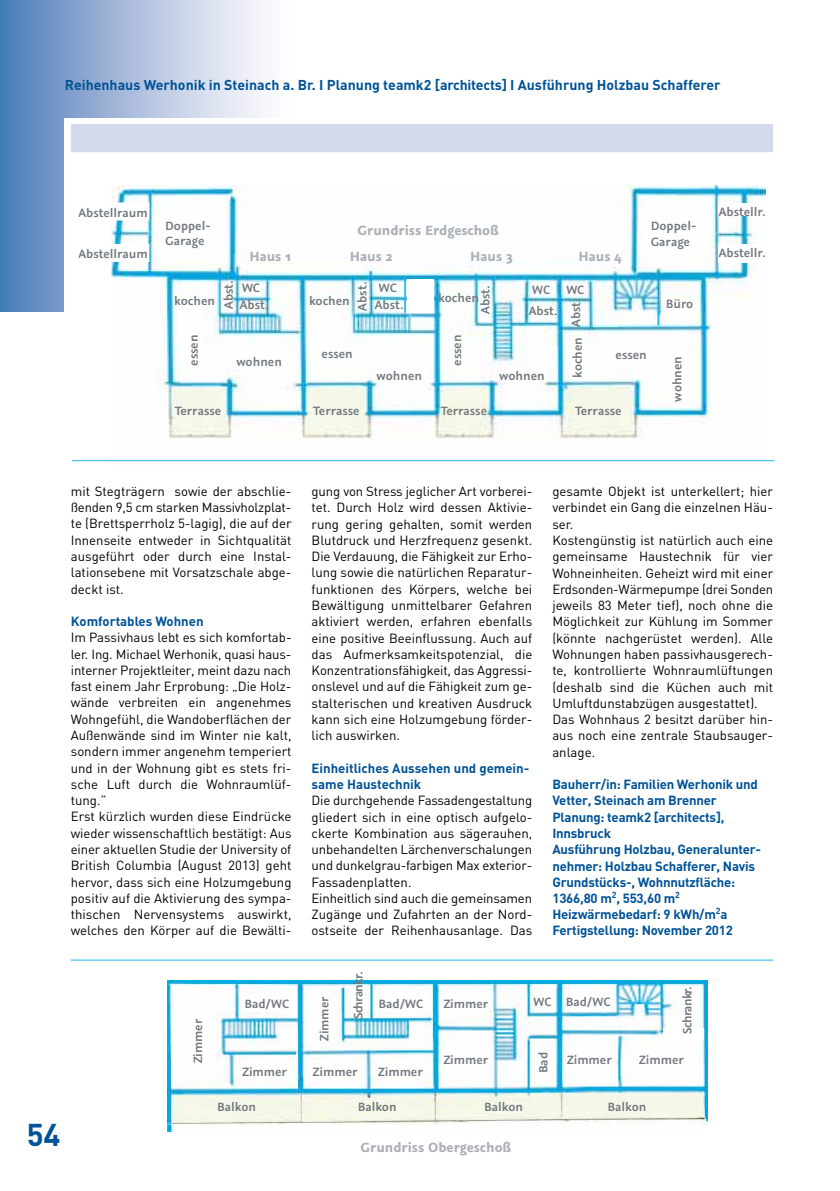
<style>
.page{position:relative;width:840px;height:1191px;background:#fff}
.page>*{position:absolute;margin:0;border:0;box-sizing:border-box;transform-origin:0 0}
.t1{font:700 31.2px "DIN";color:#005397}
.t2{font:700 14.8px "Graublau Sans";color:#abb1b6}
.t3{font:700 14.2px "DIN";color:#005397}
.t4{font:600 13.4px/15.6px "Graublau Sans";color:#72797e}
.t5{font:600 13.4px "Graublau Sans";letter-spacing:-.06em;color:#72797e}
.t6{font:13.2px/16.2px "DIN";color:#000}
.t7{font:700 13.2px/16.2px "DIN";letter-spacing:-.015em;color:#005397}
</style>
<div class="page">
<svg style="left:0;top:0;width:263px;height:311px;background:#91add3"></svg>
<div style="left:65px;top:118px;width:238px;height:194px;background:#fff"></div>
<div style="left:71px;top:124px;width:701px;height:28px;border:14px solid #d3daec"></div>
<img style="left:112px;top:185px;width:652px;height:277px">
<img style="left:167px;top:980px;width:540px;height:152px">
<div style="left:718px;top:245px;width:121px;height:18px;background:#fff"></div>
<div style="left:78px;top:245px;width:70px;height:16px;background:#fff"></div>
<div style="left:718px;top:203px;width:121px;height:13px;background:#fff"></div>
<div style="left:78px;top:203px;width:70px;height:17px;background:#fff"></div>
<hr style="left:71px;top:959px;width:701px;height:1px;background:#1bbbea">
<hr style="left:72px;top:460px;width:702px;height:1px;background:#1bbbea">
<svg style="left:657px;top:309px;width:2px;height:16px"></svg>
<div style="left:663px;top:1028px;width:40px;height:11px;background:#fff"></div>
<div style="left:406px;top:279px;width:27px;height:34px;background:#fff"></div>
<hr style="left:404px;top:277px;width:1px;height:36px;background:#1bbbea">
<p class="t3" style="left:65px;top:75px;width:657px">Reihenhaus Werhonik in Steinach a. Br. I Planung teamk2 [architects] I Ausführung Holzbau Schafferer</p>
<p class="t4" style="left:78px;top:205px;width:71px">Abstellraum</p>
<p class="t4" style="left:718px;top:204px;width:48px">Abstellr.</p>
<p class="t4" style="left:165px;top:218px;width:47px">Doppel-<br>Garage</p>
<p class="t4" style="left:650px;top:218px;width:47px">Doppel-<br>Garage</p>
<p class="t2" style="left:357px;top:221px;width:143px">Grundriss Erdgeschoß</p>
<p class="t4" style="left:78px;top:246px;width:71px">Abstellraum</p>
<p class="t4" style="left:718px;top:245px;width:48px">Abstellr.</p>
<p class="t4" style="left:220px;top:309px;width:30px;rotate:-90deg">Abst.</p>
<p class="t2" style="left:249px;top:247px;width:43px">Haus 1</p>
<p class="t2" style="left:349px;top:247px;width:44px">Haus 2</p>
<p class="t2" style="left:470px;top:247px;width:44px">Haus 3</p>
<p class="t2" style="left:578px;top:247px;width:45px">Haus 4</p>
<p class="t4" style="left:477px;top:314px;width:30px;rotate:-90deg">Abst.</p>
<p class="t4" style="left:354px;top:310px;width:30px;rotate:-90deg">Abst.</p>
<p class="t4" style="left:242px;top:280px;width:19px">WC</p>
<p class="t4" style="left:378px;top:280px;width:19px">WC</p>
<p class="t4" style="left:566px;top:282px;width:19px">WC</p>
<p class="t4" style="left:532px;top:282px;width:19px">WC</p>
<p class="t4" style="left:438px;top:290px;width:42px">kochen</p>
<p class="t4" style="left:174px;top:292px;width:42px">kochen</p>
<p class="t4" style="left:309px;top:292px;width:42px">kochen</p>
<p class="t4" style="left:567px;top:327px;width:30px;rotate:-90deg">Abst.</p>
<p class="t4" style="left:569px;top:378px;width:42px;rotate:-90deg">kochen</p>
<p class="t4" style="left:374px;top:297px;width:30px">Abst.</p>
<p class="t4" style="left:665px;top:296px;width:29px">Büro</p>
<p class="t4" style="left:239px;top:297px;width:30px">Abst.</p>
<p class="t4" style="left:528px;top:303px;width:30px">Abst.</p>
<p class="t4" style="left:186px;top:366px;width:33px;rotate:-90deg">essen</p>
<p class="t4" style="left:449px;top:366px;width:33px;rotate:-90deg">essen</p>
<p class="t4" style="left:321px;top:346px;width:33px">essen</p>
<p class="t4" style="left:615px;top:347px;width:33px">essen</p>
<p class="t4" style="left:236px;top:354px;width:47px">wohnen</p>
<p class="t4" style="left:669px;top:401px;width:47px;rotate:-90deg">wohnen</p>
<p class="t4" style="left:499px;top:368px;width:47px">wohnen</p>
<p class="t4" style="left:376px;top:368px;width:47px">wohnen</p>
<p class="t4" style="left:175px;top:403px;width:48px">Terrasse</p>
<p class="t4" style="left:313px;top:403px;width:48px">Terrasse</p>
<p class="t4" style="left:441px;top:403px;width:48px">Terrasse</p>
<p class="t4" style="left:575px;top:403px;width:48px">Terrasse</p>
<p class="t6" style="left:71px;top:483px;width:222px;text-align:justify">mit Stegträgern sowie der abschlie&shy;ßenden 9,5 cm starken Massivholzplat&shy;te (Brettsperrholz 5-lagig), die auf der Innenseite entweder in Sichtqualität ausgeführt oder durch eine Instal&shy;lationsebene mit Vorsatzschale abge&shy;deckt ist.</p>
<p class="t7" style="left:71px;top:612px;width:134px">Komfortables Wohnen</p>
<p class="t6" style="left:71px;top:629px;width:222px">Im Passivhaus lebt es sich komfortab&shy;ler. Ing. Michael Werhonik, quasi haus&shy;interner Projektleiter, meint dazu nach fast einem Jahr Erprobung: „Die Holz&shy;wände verbreiten ein angenehmes Wohngefühl, die Wandoberflächen der Außenwände sind im Winter nie kalt, sondern immer angenehm temperiert und in der Wohnung gibt es stets fri&shy;sche Luft durch die Wohnraumlüf&shy;tung.”<br>Erst kürzlich wurden diese Eindrücke wieder wissenschaftlich bestätigt: Aus einer aktuellen Studie der University of British Columbia (August 2013) geht hervor, dass sich eine Holzumgebung positiv auf die Aktivierung des sympa&shy;thischen Nervensystems auswirkt, welches den Körper auf die Bewälti-</p>
<p class="t6" style="left:311px;top:483px;width:222px;text-align:justify">gung von Stress jeglicher Art vorberei&shy;tet. Durch Holz wird dessen Aktivie&shy;rung gering gehalten, somit werden Blutdruck und Herzfrequenz gesenkt.<br>Die Verdauung, die Fähigkeit zur Erho&shy;lung sowie die natürlichen Reparatur&shy;funktionen des Körpers, welche bei Bewältigung unmittelbarer Gefahren aktiviert werden, erfahren ebenfalls eine positive Beeinflussung. Auch auf das Aufmerksamkeitspotenzial, die Konzentrationsfähigkeit, das Aggressi&shy;onslevel und auf die Fähigkeit zum ge&shy;stalterischen und kreativen Ausdruck kann sich eine Holzumgebung förder&shy;lich auswirken.</p>
<p class="t7" style="left:311px;top:759px;width:219px">Einheitliches Aussehen und gemein&shy;same Haustechnik</p>
<p class="t6" style="left:311px;top:792px;width:222px">Die durchgehende Fassadengestaltung gliedert sich in eine optisch aufgelo&shy;ckerte Kombination aus sägerauhen, unbehandelten Lärchenverschalungen und dunkelgrau-farbigen Max exterior-Fassadenplatten.<br>Einheitlich sind auch die gemeinsamen Zugänge und Zufahrten an der Nord&shy;ostseite der Reihenhausanlage. Das</p>
<p class="t6" style="left:552px;top:483px;width:222px">gesamte Objekt ist unterkellert; hier verbindet ein Gang die einzelnen Häu&shy;ser.<br>Kostengünstig ist natürlich auch eine gemeinsame Haustechnik für vier Wohneinheiten. Geheizt wird mit einer Erdsonden-Wärmepumpe (drei Sonden jeweils 83 Meter tief), noch ohne die Möglichkeit zur Kühlung im Sommer (könnte nachgerüstet werden). Alle Wohnungen haben passivhausgerech&shy;te, kontrollierte Wohnraumlüftungen (deshalb sind die Küchen auch mit Umluftdunstabzügen ausgestattet).<br>Das Wohnhaus 2 besitzt darüber hin&shy;aus noch eine zentrale Staubsauger&shy;anlage.</p>
<p class="t7" style="left:552px;top:775px;width:210px">Bauherr/in: Familien Werhonik und<br>Vetter, Steinach am Brenner<br>Planung: teamk2 [architects],<br>Innsbruck<br>Ausführung Holzbau, Generalunter&shy;nehmer: Holzbau Schafferer, Navis<br>Grundstücks-, Wohnnutzfläche:<br>1366,80 m<sup>2</sup>, 553,60 m<sup>2<br></sup>Heizwärmebedarf: 9 kWh/m<sup>2</sup>a<br>Fertigstellung: November 2012</p>
<h1 class="t1" style="left:27px;top:1114px;width:35px">54</h1>
<p class="t4" style="left:190px;top:1063px;width:46px;rotate:-90deg">Zimmer</p>
<p class="t5" style="left:350px;top:1019px;width:49px;rotate:-90deg">Schrankr.</p>
<p class="t5" style="left:679px;top:1033px;width:49px;rotate:-90deg">Schrankr.</p>
<p class="t4" style="left:316px;top:1041px;width:46px;rotate:-90deg">Zimmer</p>
<p class="t4" style="left:313px;top:1064px;width:46px">Zimmer</p>
<p class="t4" style="left:378px;top:1064px;width:46px">Zimmer</p>
<p class="t4" style="left:244px;top:996px;width:46px">Bad/WC</p>
<p class="t4" style="left:378px;top:996px;width:46px">Bad/WC</p>
<p class="t4" style="left:533px;top:994px;width:78px">WC Bad/WC</p>
<p class="t4" style="left:443px;top:996px;width:46px">Zimmer</p>
<p class="t4" style="left:535px;top:1073px;width:23px;rotate:-90deg">Bad</p>
<p class="t4" style="left:443px;top:1052px;width:46px">Zimmer</p>
<p class="t4" style="left:566px;top:1052px;width:46px">Zimmer</p>
<p class="t4" style="left:639px;top:1052px;width:46px">Zimmer</p>
<p class="t4" style="left:242px;top:1064px;width:46px">Zimmer</p>
<p class="t4" style="left:217px;top:1098px;width:40px">Balkon</p>
<p class="t4" style="left:357px;top:1098px;width:40px">Balkon</p>
<p class="t4" style="left:484px;top:1098px;width:40px">Balkon</p>
<p class="t2" style="left:360px;top:1138px;width:152px">Grundriss Obergeschoß</p>
<p class="t4" style="left:607px;top:1098px;width:40px">Balkon</p>
</div>
